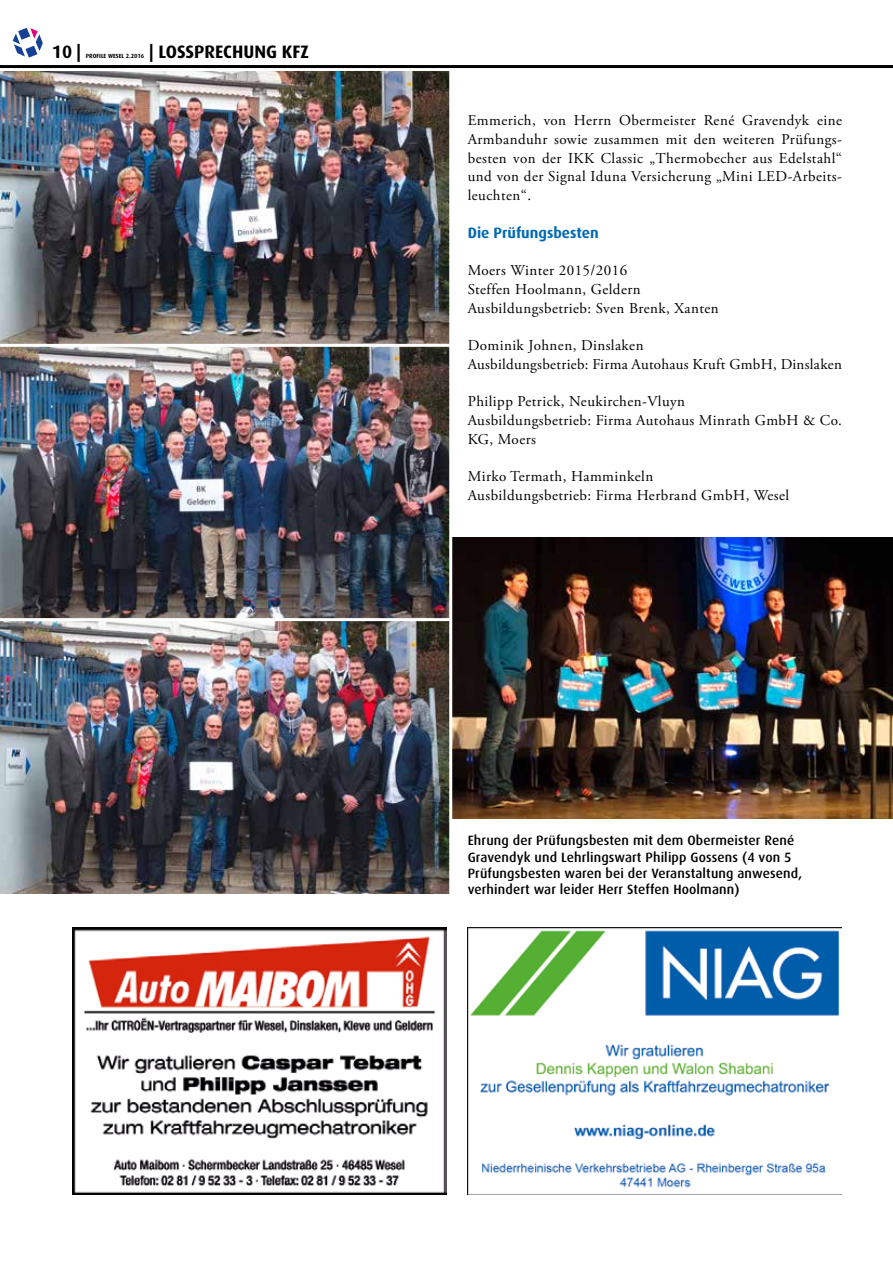
<style>
.page{position:relative;width:893px;height:1263px;background:#fff}
.page>*{position:absolute;margin:0;border:0;box-sizing:border-box;transform-origin:0 0}
.t1{font:700 18px "Dax";color:#000}
.t2{font:15px/18.8px "Adobe Garamond Pro";letter-spacing:.03em;color:#000}
.t3{font:700 15px "Dax";color:#0069b4}
.t4{font:500 13.5px/16.2px "Dax";letter-spacing:.01em;color:#000}
.t5{font:700 6px "Dax";color:#000}
</style>
<div class="page">
<hr style="left:0;top:65px;width:893px;height:3px;background:#000">
<svg style="left:13px;top:28px;width:30px;height:30px"></svg>
<img style="left:72px;top:927px;width:374px;height:268px">
<img style="left:468px;top:927px;width:374px;height:268px">
<img style="left:452px;top:538px;width:441px;height:281px">
<img style="left:0;top:71px;width:449px;height:823px">
<hr style="left:0;top:618px;width:451px;height:3px;background:#fff">
<hr style="left:0;top:344px;width:451px;height:3px;background:#fff">
<p class="t1" style="left:52px;top:41px;width:31px">10 |</p>
<p class="t5" style="left:86px;top:52px;width:60px">PROFILE WESEL 2.2016</p>
<p class="t1" style="left:149px;top:41px;width:78px">| Lossprechung</p>
<p class="t1" style="left:282px;top:41px;width:10px">kfz</p>
<p class="t2" style="left:468px;top:111px;width:376px;text-align:justify">Emmerich, von Herrn Obermeister René Gravendyk eine Armbanduhr sowie zusammen mit den weiteren Prüfungs&shy;besten von der IKK Classic „Thermobecher aus Edelstahl“ und von der Signal Iduna Versicherung „Mini LED-Arbeits&shy;leuchten“.</p>
<p class="t3" style="left:468px;top:224px;width:132px">Die Prüfungsbesten</p>
<p class="t2" style="left:468px;top:261px;width:252px">Moers Winter 2015/2016<br>Steffen Hoolmann, Geldern<br>Ausbildungsbetrieb: Sven Brenk, Xanten</p>
<p class="t2" style="left:468px;top:336px;width:376px">Dominik Johnen, Dinslaken<br>Ausbildungsbetrieb: Firma Autohaus Kruft GmbH, Dinslaken</p>
<p class="t2" style="left:468px;top:393px;width:376px">Philipp Petrick, Neukirchen-Vluyn<br>Ausbildungsbetrieb: Firma Autohaus Minrath GmbH &amp; Co.<br>KG, Moers</p>
<p class="t2" style="left:468px;top:468px;width:323px">Mirko Termath, Hamminkeln<br>Ausbildungsbetrieb: Firma Herbrand GmbH, Wesel</p>
<p class="t4" style="left:468px;top:833px;width:336px">Ehrung der Prüfungsbesten mit dem Obermeister René Gravendyk und Lehrlingswart Philipp Gossens (4 von 5<br>Prüfungsbesten waren bei der Veranstaltung anwesend, verhindert war leider Herr Steffen Hoolmann)</p>
</div>
